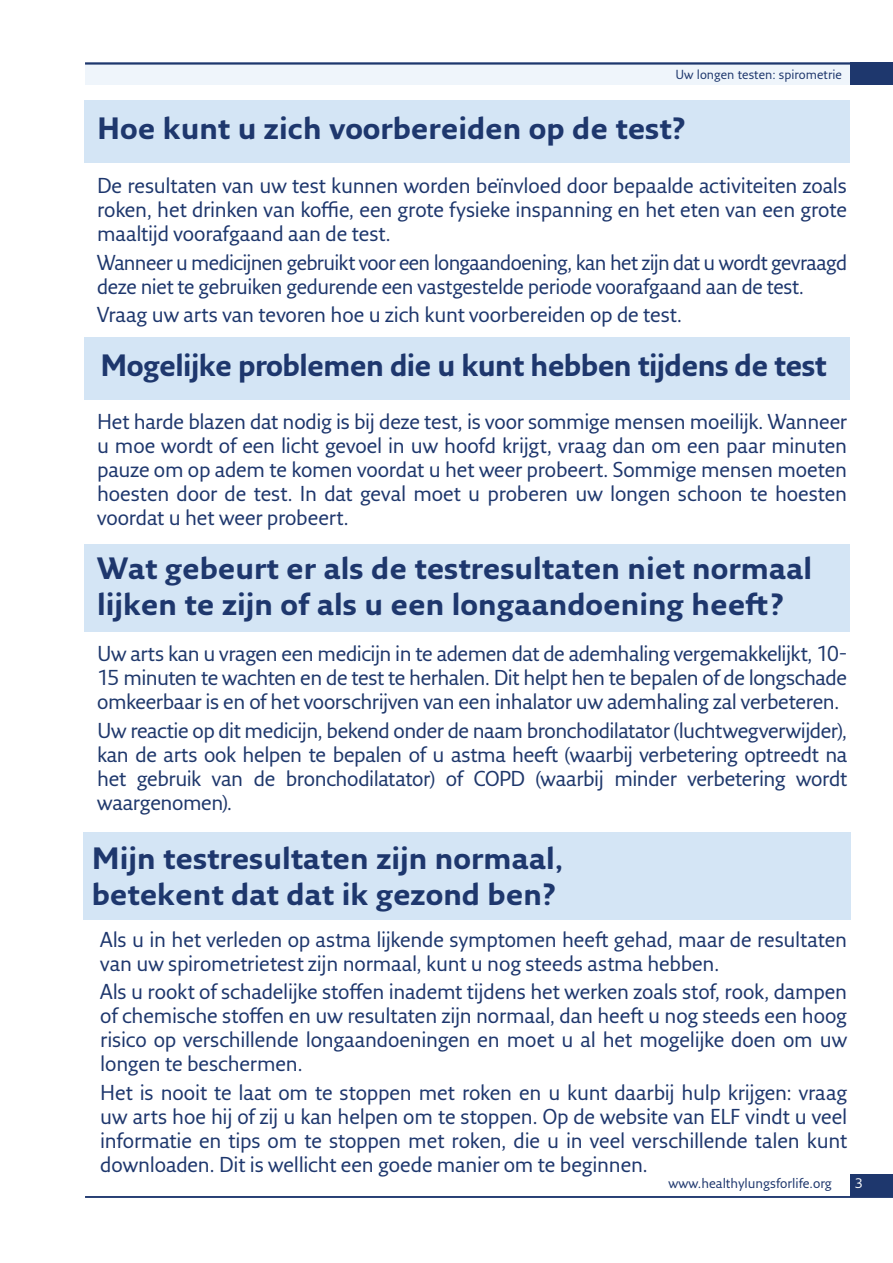
<style>
.page{position:relative;width:893px;height:1263px;background:#fff}
.page>*{position:absolute;margin:0;border:0;box-sizing:border-box;transform-origin:0 0}
.t1{font:700 30px/36px "Fresco Sans Pro";color:#1e376d}
.t2{font:700 30px "Fresco Sans Pro";letter-spacing:-.02em;color:#1e376d;scale:.96 1}
.H___B-head{font:21px/24px "Fresco Sans Pro";letter-spacing:-.01em;color:#1e376d;text-align:justify}
.H___B-head-2{font:21px/24px "Fresco Sans Pro";letter-spacing:-.02em;color:#1f386c;text-align:justify}
.t3{font:13.5px "Fresco Sans Pro";color:#1e376d}
.t4{font:13.5px "Fresco Sans Pro";color:#fff}
.t5{font:12.75px "Fresco Sans Pro";color:#1e376d}
</style>
<div class="page">
<div style="left:85px;top:63px;width:808px;height:22px;background:#eff5fb"></div>
<div style="left:850px;top:63px;width:43px;height:22px;background:#1e376d"></div>
<div style="left:850px;top:1175px;width:43px;height:22px;background:#1e376d"></div>
<hr style="left:85px;top:62px;width:808px;height:3px;background:#1e376d">
<hr style="left:85px;top:1196px;width:808px;height:2px;background:#1e376d">
<div style="left:85px;top:337px;width:765px;height:63px;background:#d4e5f5"></div>
<div style="left:85px;top:544px;width:765px;height:87px;background:#d4e5f5"></div>
<div style="left:83px;top:832px;width:768px;height:88px;background:#d4e5f5"></div>
<div style="left:85px;top:100px;width:765px;height:63px;background:#d4e5f5"></div>
<p class="t5" style="left:675px;top:66px;width:168px">Uw longen testen: spirometrie</p>
<p class="t1" style="left:97px;top:110px;width:590px">Hoe kunt u zich voorbereiden op de test?</p>
<p class="H___B-head" style="left:97px;top:173px;width:751px">De resultaten van uw test kunnen worden beïnvloed door bepaalde activiteiten zoals roken, het drinken van koffie, een grote fysieke inspanning en het eten van een grote maaltijd voorafgaand aan de test.</p>
<p class="H___B-head" style="left:97px;top:250px;width:752px">Wanneer u medicijnen gebruikt voor een longaandoening, kan het zijn dat u wordt gevraagd deze niet te gebruiken gedurende een vastgestelde periode voorafgaand aan de test.</p>
<p class="H___B-head" style="left:97px;top:302px;width:587px">Vraag uw arts van tevoren hoe u zich kunt voorbereiden op de test.</p>
<p class="t2" style="left:101px;top:347px;width:758px">Mogelijke problemen die u kunt hebben tijdens de test</p>
<p class="H___B-head" style="left:97px;top:409px;width:752px">Het harde blazen dat nodig is bij deze test, is voor sommige mensen moeilijk. Wanneer u moe wordt of een licht gevoel in uw hoofd krijgt, vraag dan om een paar minuten pauze om op adem te komen voordat u het weer probeert. Sommige mensen moeten hoesten door de test. In dat geval moet u proberen uw longen schoon te hoesten voordat u het weer probeert.</p>
<p class="t1" style="left:97px;top:550px;width:717px">Wat gebeurt er als de testresultaten niet normaal lijken te zijn of als u een longaandoening heeft?</p>
<p class="H___B-head-2" style="left:97px;top:641px;width:752px">Uw arts kan u vragen een medicijn in te ademen dat de ademhaling vergemakkelijkt, 10- 15 minuten te wachten en de test te herhalen. Dit helpt hen te bepalen of de longschade omkeerbaar is en of het voorschrijven van een inhalator uw ademhaling zal verbeteren.</p>
<p class="H___B-head-2" style="left:97px;top:717px;width:752px">Uw reactie op dit medicijn, bekend onder de naam bronchodilatator (luchtwegverwijder), kan de arts ook helpen te bepalen of u astma heeft (waarbij verbetering optreedt na het gebruik van de bronchodilatator) of COPD (waarbij minder verbetering wordt waargenomen).</p>
<p class="t1" style="left:92px;top:839px;width:473px">Mijn testresultaten zijn normaal, betekent dat dat ik gezond ben?</p>
<p class="H___B-head" style="left:100px;top:927px;width:748px">Als u in het verleden op astma lijkende symptomen heeft gehad, maar de resultaten van uw spirometrietest zijn normaal, kunt u nog steeds astma hebben.</p>
<p class="H___B-head" style="left:100px;top:979px;width:749px">Als u rookt of schadelijke stoffen inademt tijdens het werken zoals stof, rook, dampen of chemische stoffen en uw resultaten zijn normaal, dan heeft u nog steeds een hoog risico op verschillende longaandoeningen en moet u al het mogelijke doen om uw longen te beschermen.</p>
<p class="H___B-head" style="left:100px;top:1079px;width:748px">Het is nooit te laat om te stoppen met roken en u kunt daarbij hulp krijgen: vraag uw arts hoe hij of zij u kan helpen om te stoppen. Op de website van ELF vindt u veel informatie en tips om te stoppen met roken, die u in veel verschillende talen kunt downloaden. Dit is wellicht een goede manier om te beginnen.</p>
<p class="t3" style="left:668px;top:1174px;width:165px">www.healthylungsforlife.org</p>
<p class="t4" style="left:855px;top:1175px;width:10px">3</p>
</div>
